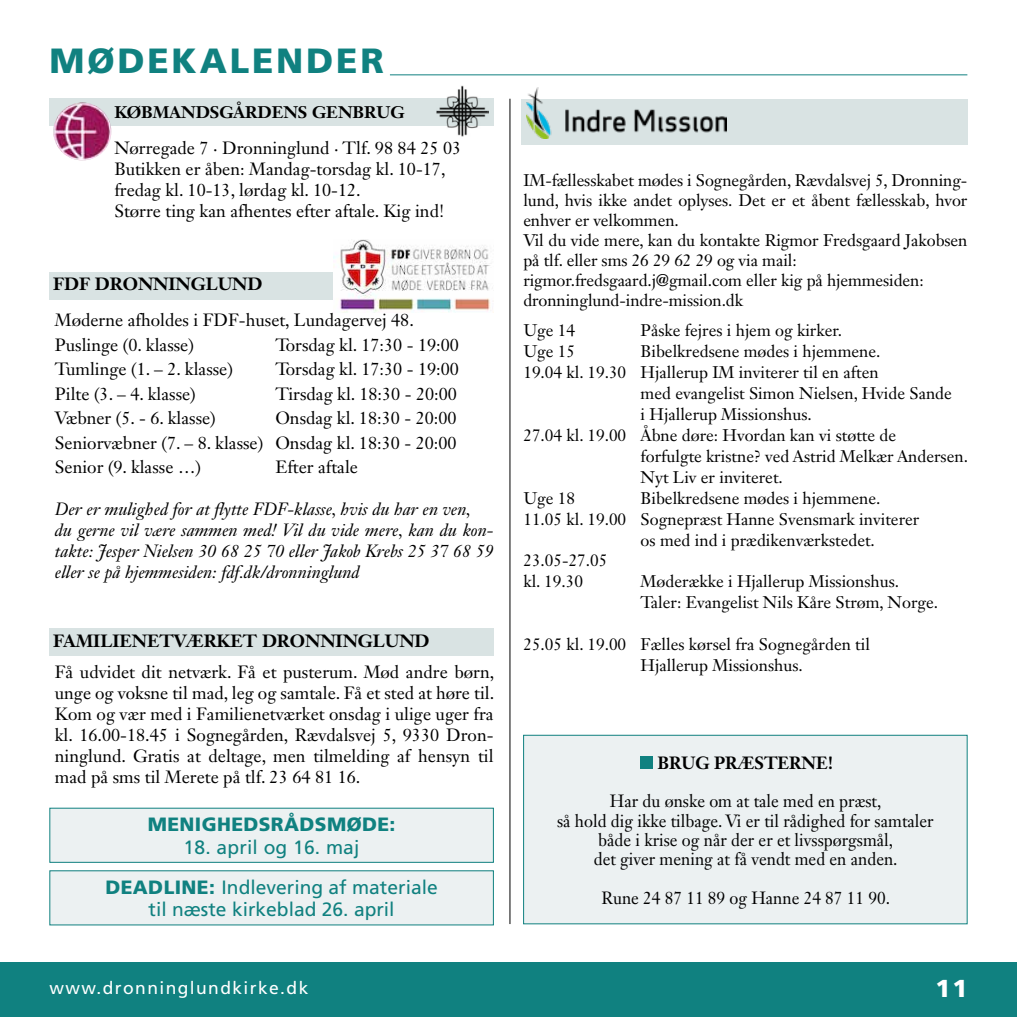
<style>
.page{position:relative;width:1017px;height:1017px;background:#fff}
.page>*{position:absolute;margin:0;border:0;box-sizing:border-box;transform-origin:0 0}
.t1{font:900 35px "Frutiger";letter-spacing:.08em;color:#108180}
.t2{font:900 24.5px "Frutiger";color:#fff}
.t3{font:19.25px/22.8px "Frutiger";color:#108180;text-align:center}
.t4{font:900 19.25px "Frutiger";letter-spacing:.02em;color:#108180}
.t5{font:17.5px/21px "Janson Text LT Std";color:#000}
.t6{font:italic 17.5px/21px "Janson Text LT Std";color:#000}
.t7{font:17.5px/19.2px "Janson Text LT Std";color:#000;text-align:center;scale:.95 1}
.t8{font:700 17.5px "Janson Text LT Std";color:#000}
.t9{font:17.5px "Frutiger";letter-spacing:.08em;color:#fff}
.t10{font:700 17.5px "Janson Text LT Std";color:#000;scale:.95 1}
.t11{font:16.62px/19.9px "Janson Text LT Std";color:#000}
.t12{font:700 16.62px "Janson Text LT Std";color:#000}
.s1{font-weight:900}
</style>
<div class="page">
<div style="left:50px;top:272px;width:444px;height:27px;background:#d9e3e3"></div>
<img style="left:333px;top:240px;width:161px;height:73px">
<div style="left:50px;top:628px;width:444px;height:27px;background:#d9e3e3"></div>
<div style="left:0;top:962px;width:1017px;height:55px;background:#108180"></div>
<hr style="left:390px;top:74px;width:577px;height:1px;background:#108180">
<hr style="left:510px;top:99px;width:1px;height:825px;background:#000">
<div style="left:521px;top:99px;width:447px;height:46px;background:#d9e3e3"></div>
<img style="left:526px;top:88px;width:201px;height:51px">
<div style="left:50px;top:99px;width:444px;height:27px;background:#d9e3e3"></div>
<img style="left:54px;top:102px;width:57px;height:58px">
<div style="left:434px;top:83px;width:57px;height:59px;background:linear-gradient(to right,#fefefe,#fff)"></div>
<img style="left:436px;top:86px;width:53px;height:53px">
<div style="left:50px;top:871px;width:443px;height:54px;background:#ecf1f2"></div>
<div style="left:50px;top:808px;width:443px;height:54px;background:#ecf1f2"></div>
<div style="left:524px;top:735px;width:443px;height:189px;background:#ecf1f2"></div>
<div style="left:523px;top:735px;width:444px;height:189px;border:1px solid #108180"></div>
<div style="left:640px;top:756px;width:12px;height:12px;background:#108180"></div>
<h1 class="t1" style="left:50px;top:40px;width:336px">MØDEKALENDER</h1>
<p class="t12" style="left:114px;top:101px;width:292px">KØBMANDSGÅRDENS GENBRUG</p>
<p class="t5" style="left:114px;top:137px;width:348px">Nørregade 7 · Dronninglund · Tlf. 98 84 25 03<br>Butikken er åben: Mandag-torsdag kl. 10-17, fredag kl. 10-13, lørdag kl. 10-12.<br>Større ting kan afhentes efter aftale. Kig ind!</p>
<p class="t8" style="left:53px;top:273px;width:211px">FDF DRONNINGLUND</p>
<p class="t5" style="left:55px;top:308px;width:361px;line-height:24.5px">Møderne afholdes i FDF-huset, Lundagervej 48.<br>Puslinge (0. klasse)</p>
<p class="t5" style="left:275px;top:334px;width:185px">Torsdag kl. 17:30 - 19:00</p>
<p class="t5" style="left:55px;top:359px;width:180px">Tumlinge (1. – 2. klasse)</p>
<p class="t5" style="left:275px;top:359px;width:185px">Torsdag kl. 17:30 - 19:00</p>
<p class="t5" style="left:55px;top:383px;width:142px">Pilte (3. – 4. klasse)</p>
<p class="t5" style="left:275px;top:383px;width:183px">Tirsdag kl. 18:30 - 20:00</p>
<p class="t5" style="left:55px;top:408px;width:162px">Væbner (5. - 6. klasse)</p>
<p class="t5" style="left:55px;top:406px;width:403px;line-height:24.5px;text-align:justify;text-indent:220px">Onsdag kl. 18:30 - 20:00<br>Seniorvæbner (7. – 8. klasse) Onsdag kl. 18:30 - 20:00<br>Senior (9. klasse …)</p>
<p class="t5" style="left:275px;top:457px;width:84px">Efter aftale</p>
<p class="t6" style="left:55px;top:499px;width:440px">Der er mulighed for at flytte FDF-klasse, hvis du har en ven,<br>du gerne vil være sammen med! Vil du vide mere, kan du kon&shy;takte: Jesper Nielsen 30 68 25 70 eller Jakob Krebs 25 37 68 59 eller se på hjemmesiden: fdf.dk/dronninglund</p>
<p class="t8" style="left:53px;top:630px;width:378px">FAMILIENETVÆRKET DRONNINGLUND</p>
<p class="t5" style="left:55px;top:662px;width:441px;text-align:justify">Få udvidet dit netværk. Få et pusterum. Mød andre børn, unge og voksne til mad, leg og samtale. Få et sted at høre til.<br>Kom og vær med i Familienetværket onsdag i ulige uger fra kl. 16.00-18.45 i Sognegården, Rævdalsvej 5, 9330 Dron&shy;ninglund. Gratis at deltage, men tilmelding af hensyn til mad på sms til Merete på tlf. 23 64 81 16.</p>
<p class="t4" style="left:148px;top:813px;width:249px">MENIGHEDSRÅDSMØDE:</p>
<p class="t3" style="left:184px;top:836px;width:177px">18. april og 16. maj</p>
<p class="t3" style="left:105px;top:875px;width:334px"><span class="s1">DEADLINE:</span> Indlevering af materiale til næste kirkeblad 26. april</p>
<p class="t11" style="left:523px;top:170px;width:446px">IM-fællesskabet mødes i Sognegården, Rævdalsvej 5, Dronning&shy;lund, hvis ikke andet oplyses. Det er et åbent fællesskab, hvor enhver er velkommen.<br>Vil du vide mere, kan du kontakte Rigmor Fredsgaard Jakobsen på tlf. eller sms 26 29 62 29 og via mail: rigmor.fredsgaard.j@gmail.com eller kig på hjemmesiden: dronninglund-indre-mission.dk</p>
<p class="t11" style="left:523px;top:320px;width:53px">Uge 14</p>
<p class="t11" style="left:641px;top:320px;width:203px">Påske fejres i hjem og kirker.</p>
<p class="t11" style="left:523px;top:341px;width:53px">Uge 15</p>
<p class="t11" style="left:641px;top:341px;width:241px">Bibelkredsene mødes i hjemmene.</p>
<p class="t11" style="left:523px;top:362px;width:357px">19.04 kl. 19.30 Hjallerup IM inviterer til en aften</p>
<p class="t11" style="left:641px;top:383px;width:313px">med evangelist Simon Nielsen, Hvide Sande</p>
<p class="t11" style="left:641px;top:404px;width:173px">i Hjallerup Missionshus.</p>
<p class="t11" style="left:523px;top:425px;width:374px">27.04 kl. 19.00 Åbne døre: Hvordan kan vi støtte de</p>
<p class="t11" style="left:641px;top:446px;width:329px">forfulgte kristne? ved Astrid Melkær Andersen.</p>
<p class="t11" style="left:641px;top:467px;width:144px">Nyt Liv er inviteret.</p>
<p class="t11" style="left:523px;top:488px;width:53px">Uge 18</p>
<p class="t11" style="left:641px;top:488px;width:241px">Bibelkredsene mødes i hjemmene.</p>
<p class="t11" style="left:523px;top:509px;width:397px">11.05 kl. 19.00 Sognepræst Hanne Svensmark inviterer</p>
<p class="t11" style="left:641px;top:530px;width:236px">os med ind i prædikenværkstedet.</p>
<p class="t11" style="left:523px;top:551px;width:86px">23.05-27.05</p>
<p class="t11" style="left:523px;top:572px;width:61px">kl. 19.30</p>
<p class="t11" style="left:641px;top:571px;width:299px;line-height:21px">Møderække i Hjallerup Missionshus.<br>Taler: Evangelist Nils Kåre Strøm, Norge.</p>
<p class="t11" style="left:641px;top:634px;width:231px;line-height:21px;text-indent:-117px">25.05 kl. 19.00 Fælles kørsel fra Sognegården til<br>Hjallerup Missionshus.</p>
<p class="t10" style="left:657px;top:751px;width:187px">BRUG PRÆSTERNE!</p>
<p class="t7" style="left:557px;top:791px;width:398px">Har du ønske om at tale med en præst,<br>så hold dig ikke tilbage. Vi er til rådighed for samtaler både i krise og når der er et livsspørgsmål,<br>det giver mening at få vendt med en anden.</p>
<p class="t7" style="left:601px;top:888px;width:305px">Rune 24 87 11 89 og Hanne 24 87 11 90.</p>
<p class="t9" style="left:50px;top:978px;width:260px">www.dronninglundkirke.dk</p>
<h2 class="t2" style="left:935px;top:974px;width:33px">11</h2>
</div>
